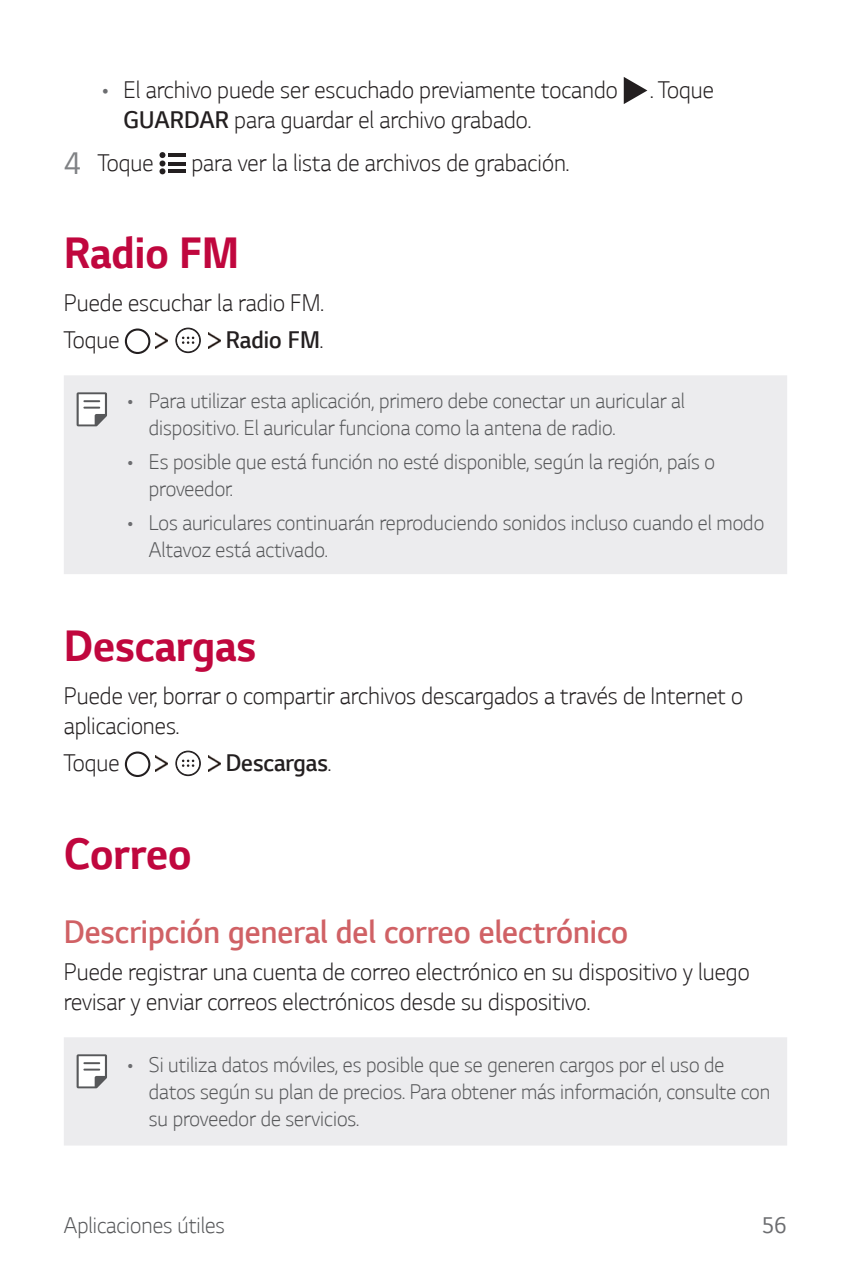
<style>
.page{position:relative;width:851px;height:1276px;background:#fff}
.page>*{position:absolute;margin:0;border:0;box-sizing:border-box;transform-origin:0 0}
.t1{font:700 46.5px "LG Smart";color:#c0073e;scale:.95 1}
.t2{font:300 34.5px "LG Smart";color:#d06165;scale:.95 1}
.t3{font:300 25.5px/30px "LG Smart";color:#231f20;scale:.95 1}
.t4{font:300 25.5px "LG Smart";color:#231f20;scale:.95 1}
.t5{font:300 24px "LG Smart";color:#57585a;scale:.95 1}
.t6{font:24px "LG Smart";color:#6c6d70;scale:.95 1}
.t7{font:300 22.5px/27px "LG Smart";color:#57585a;scale:.95 1}
.s1{color:#6c6d70}
.s2{font-style:inherit}
.s3{font-weight:400;font-size:33px;color:#808285}
</style>
<div class="page">
<svg style="left:623px;top:77px;width:24px;height:27px"></svg>
<hr style="left:168px;top:153px;width:17px;height:4px;background:#231f20">
<hr style="left:168px;top:162px;width:17px;height:3px;background:#231f20">
<svg style="left:159px;top:152px;width:6px;height:22px"></svg>
<hr style="left:168px;top:170px;width:17px;height:3px;background:#231f20">
<svg style="left:125px;top:328px;width:25px;height:26px"></svg>
<img style="left:156px;top:332px;width:11px;height:16px">
<svg style="left:175px;top:328px;width:26px;height:25px"></svg>
<div style="left:176px;top:329px;width:24px;height:23px;background:#fff;border-radius:50%"></div>
<div style="left:176px;top:329px;width:24px;height:23px;border:1px solid #231f20;border-radius:50%"></div>
<svg style="left:182px;top:336px;width:12px;height:8px"></svg>
<img style="left:209px;top:332px;width:11px;height:16px">
<div style="left:64px;top:375px;width:723px;height:199px;background:#ececee"></div>
<svg style="left:77px;top:392px;width:30px;height:34px"></svg>
<svg style="left:125px;top:751px;width:25px;height:26px"></svg>
<img style="left:156px;top:755px;width:11px;height:16px">
<svg style="left:175px;top:750px;width:26px;height:26px"></svg>
<div style="left:176px;top:752px;width:24px;height:23px;background:#fff;border-radius:50%"></div>
<div style="left:176px;top:751px;width:24px;height:24px;border:1px solid #231f20;border-radius:50%"></div>
<svg style="left:182px;top:759px;width:12px;height:8px"></svg>
<img style="left:209px;top:755px;width:11px;height:16px">
<div style="left:64px;top:1037px;width:723px;height:108px;background:#ececee"></div>
<svg style="left:77px;top:1054px;width:30px;height:34px"></svg>
<p class="t3" style="left:102px;top:78px;width:544px"><span class="s1">•</span> El archivo puede ser escuchado previamente tocando</p>
<p class="t3" style="left:650px;top:78px;width:69px">. Toque</p>
<p class="t3" style="left:64px;top:101px;width:493px;line-height:42.6px;text-indent:60px"><span class="s2">GUARDAR</span> para guardar el archivo grabado.<br><span class="s3">4</span> Toque</p>
<p class="t3" style="left:191px;top:150px;width:399px">para ver la lista de archivos de grabación.</p>
<h1 class="t1" style="left:64px;top:235px;width:186px">Radio FM</h1>
<p class="t3" style="left:64px;top:287px;width:275px;line-height:36.9px">Puede escuchar la radio FM.<br>Toque</p>
<p class="t4" style="left:226px;top:330px;width:104px">Radio FM<span class="s2">.</span></p>
<p class="t7" style="left:149px;top:390px;width:565px;text-indent:-21px"><span class="s1">•</span> Para utilizar esta aplicación, primero debe conectar un auricular al dispositivo. El auricular funciona como la antena de radio.</p>
<p class="t7" style="left:149px;top:451px;width:597px;text-indent:-21px"><span class="s1">•</span> Es posible que está función no esté disponible, según la región, país o proveedor.</p>
<p class="t7" style="left:149px;top:512px;width:649px;text-indent:-21px"><span class="s1">•</span> Los auriculares continuarán reproduciendo sonidos incluso cuando el modo<br>Altavoz está activado.</p>
<h1 class="t1" style="left:64px;top:628px;width:204px">Descargas</h1>
<p class="t3" style="left:64px;top:683px;width:716px">Puede ver, borrar o compartir archivos descargados a través de Internet o aplicaciones.</p>
<p class="t3" style="left:64px;top:750px;width:60px">Toque</p>
<p class="t4" style="left:226px;top:753px;width:113px">Descargas<span class="s2">.</span></p>
<h1 class="t1" style="left:64px;top:835px;width:136px">Correo</h1>
<h2 class="t2" style="left:64px;top:918px;width:595px">Descripción general del correo electrónico</h2>
<p class="t3" style="left:64px;top:959px;width:723px">Puede registrar una cuenta de correo electrónico en su dispositivo y luego revisar y enviar correos electrónicos desde su dispositivo.</p>
<p class="t7" style="left:149px;top:1054px;width:655px;text-indent:-21px"><span class="s1">•</span> Si utiliza datos móviles, es posible que se generen cargos por el uso de datos según su plan de precios. Para obtener más información, consulte con su proveedor de servicios.</p>
<p class="t5" style="left:64px;top:1215px;width:171px">Aplicaciones útiles</p>
<p class="t6" style="left:761px;top:1215px;width:29px">56</p>
</div>
